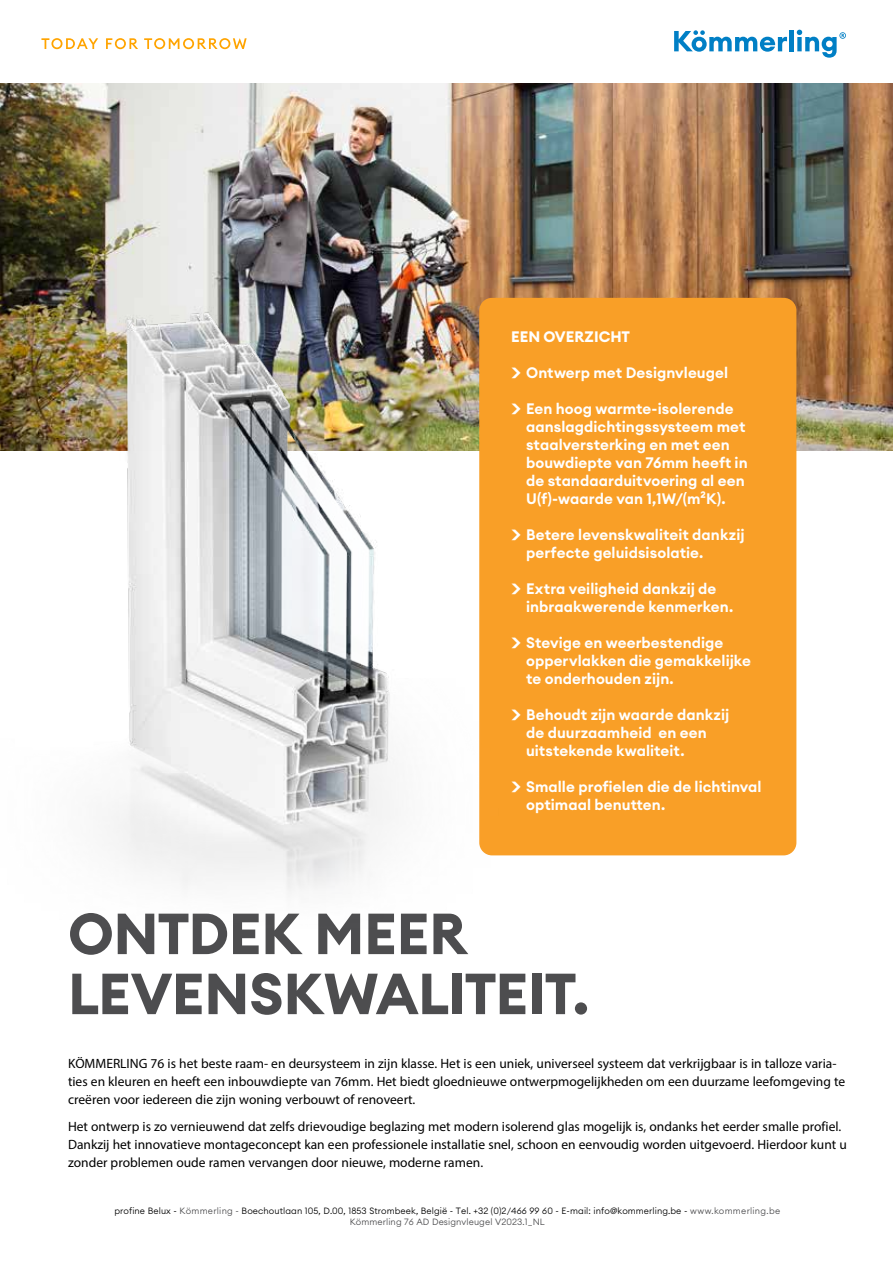
<style>
.page{position:relative;width:893px;height:1263px;background:#fff}
.page>*{position:absolute;margin:0;border:0;box-sizing:border-box;transform-origin:0 0}
.t1{font:700 57px/60px "Euclid Circular A";letter-spacing:-.01em;color:#4d4d4f}
.t2{font:600 15px/18px "Euclid Circular A";letter-spacing:.005em;color:#fff}
.t3{font:700 15px "Euclid Circular A";color:#fff}
.t4{font:13.5px/18px "Myriad Pro";color:#000}
.t5{font:300 9px/10.8px "Euclid Circular A";letter-spacing:.01em;color:#000;text-align:center}
.s1{font-size:21px}
.s2{color:#4d4d4f}
</style>
<div class="page">
<img style="left:0;top:83px;width:893px;height:367px">
<svg style="left:41px;top:38px;width:57px;height:11px"></svg>
<svg style="left:106px;top:38px;width:32px;height:11px"></svg>
<svg style="left:144px;top:38px;width:103px;height:11px"></svg>
<svg style="left:674px;top:30px;width:113px;height:22px"></svg>
<div style="left:789px;top:30px;width:5px;height:21px;background:#007fc5"></div>
<svg style="left:797px;top:30px;width:49px;height:28px"></svg>
<div style="left:479px;top:298px;width:317px;height:557px;background:#f99f27;border-radius:13px"></div>
<img style="left:0;top:239px;width:586px;height:653px">
<p class="t3" style="left:511px;top:327px;width:120px">EEN OVERZICHT</p>
<p class="t2" style="left:511px;top:364px;width:218px"><span class="s1">&gt;</span> Ontwerp met Designvleugel</p>
<p class="t2" style="left:526px;top:400px;width:223px;text-indent:-15px"><span class="s1">&gt;</span> Een hoog warmte-isolerende aanslagdichtingssysteem met staalversterking en met een bouwdiepte van 76mm heeft in de standaarduitvoering al een<br>U(f)-waarde van 1,1W/(m²K).</p>
<p class="t2" style="left:526px;top:526px;width:220px;text-indent:-15px"><span class="s1">&gt;</span> Betere levenskwaliteit dankzij perfecte geluidsisolatie.</p>
<p class="t2" style="left:526px;top:580px;width:209px;text-indent:-15px"><span class="s1">&gt;</span> Extra veiligheid dankzij de inbraakwerende kenmerken.</p>
<p class="t2" style="left:526px;top:634px;width:226px;text-indent:-15px"><span class="s1">&gt;</span> Stevige en weerbestendige oppervlakken die gemakkelijke te onderhouden zijn.</p>
<p class="t2" style="left:526px;top:706px;width:205px;text-indent:-15px"><span class="s1">&gt;</span> Behoudt zijn waarde dankzij de duurzaamheid en een uitstekende kwaliteit.</p>
<p class="t2" style="left:526px;top:778px;width:237px;text-indent:-15px"><span class="s1">&gt;</span> Smalle profielen die de lichtinval optimaal benutten.</p>
<h1 class="t1" style="left:68px;top:905px;width:523px">ONTDEK MEER<br>LEVENSKWALITEIT.</h1>
<p class="t4" style="left:68px;top:1054px;width:779px">KÖMMERLING 76 is het beste raam- en deursysteem in zijn klasse. Het is een uniek, universeel systeem dat verkrijgbaar is in talloze varia&shy;ties en kleuren en heeft een inbouwdiepte van 76mm. Het biedt gloednieuwe ontwerpmogelijkheden om een duurzame leefomgeving te creëren voor iedereen die zijn woning verbouwt of renoveert.</p>
<p class="t4" style="left:68px;top:1117px;width:780px">Het ontwerp is zo vernieuwend dat zelfs drievoudige beglazing met modern isolerend glas mogelijk is, ondanks het eerder smalle profiel.<br>Dankzij het innovatieve montageconcept kan een professionele installatie snel, schoon en eenvoudig worden uitgevoerd. Hierdoor kunt u zonder problemen oude ramen vervangen door nieuwe, moderne ramen.</p>
<p class="t5" style="left:114px;top:1205px;width:667px">profine Belux - <span class="s2">Kömmerling -</span> Boechoutlaan 105, D.00, 1853 Strombeek, België - Tel. +32 (0)2/466 99 60 - E-mail: info@kommerling.be - <span class="s2">www.kommerling.be<br>Kömmerling 76 AD Designvleugel V2023.1_NL</span></p>
</div>
